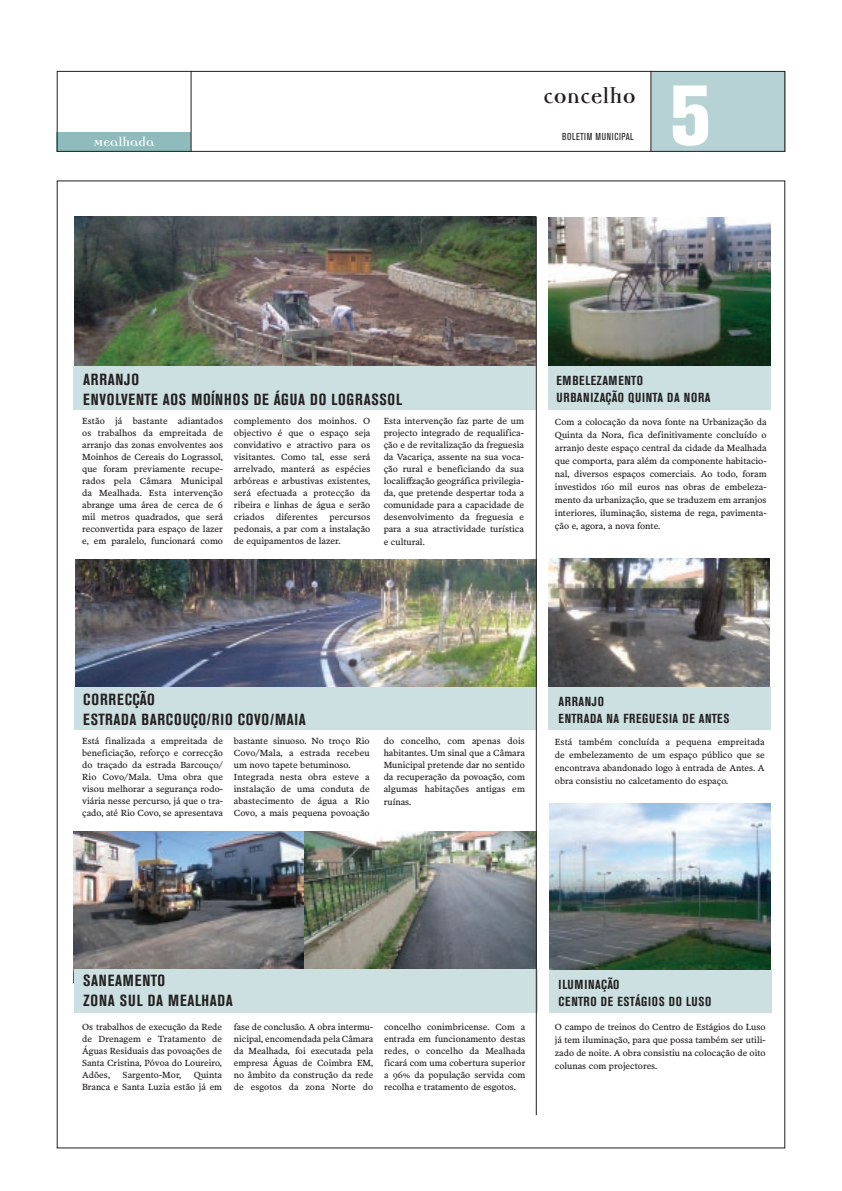
<style>
.page{position:relative;width:842px;height:1191px;background:#fff}
.page>*{position:absolute;margin:0;border:0;box-sizing:border-box;transform-origin:0 0}
.t1{font:800 condensed 84px "Akzidenz Grotesk BE";color:#fff}
.t2{font:700 24px "Democratica";color:#231f20}
.t3{font:700 condensed 16px/20px "Akzidenz Grotesk BE";letter-spacing:.04em;color:#231f20}
.t4{font:700 14px "Democratica";color:#fff}
.t5{font:700 condensed 13px/17px "Akzidenz Grotesk BE";letter-spacing:.05em;color:#231f20}
.t6{font:condensed 10px "Akzidenz Grotesk BE";letter-spacing:.055em;color:#231f20}
.t7{font:9px/12px "Poynter OS Text Three";color:#231f20;text-align:justify}
</style>
<div class="page">
<img style="left:548px;top:558px;width:222px;height:129px">
<img style="left:74px;top:831px;width:231px;height:138px">
<img style="left:305px;top:831px;width:231px;height:138px">
<img style="left:75px;top:216px;width:461px;height:150px">
<div style="left:57px;top:132px;width:134px;height:20px;background:#8fbbbc"></div>
<div style="left:651px;top:71px;width:134px;height:81px;background:#b6d2d4"></div>
<hr style="left:191px;top:71px;width:1px;height:81px;background:#231f20">
<hr style="left:651px;top:71px;width:1px;height:81px;background:#231f20">
<div style="left:57px;top:71px;width:728px;height:81px;border:1px solid #231f20"></div>
<div style="left:73px;top:366px;width:463px;height:44px;background:#cce0e1"></div>
<div style="left:548px;top:366px;width:222px;height:44px;background:#cce0e1"></div>
<div style="left:548px;top:687px;width:222px;height:42px;background:#cce0e1"></div>
<div style="left:74px;top:969px;width:464px;height:43px;background:#cce0e1"></div>
<div style="left:549px;top:969px;width:223px;height:43px;background:#cce0e1"></div>
<img style="left:76px;top:559px;width:460px;height:128px">
<div style="left:75px;top:687px;width:462px;height:42px;background:#cce0e1"></div>
<hr style="left:536px;top:216px;width:1px;height:899px;background:#231f20">
<img style="left:549px;top:218px;width:222px;height:148px">
<img style="left:549px;top:803px;width:221px;height:166px">
<h3 class="t4" style="left:93px;top:136px;width:62px">Mealhada</h3>
<h2 class="t2" style="left:543px;top:85px;width:94px">concelho</h2>
<p class="t6" style="left:562px;top:131px;width:73px">BOLETIM MUNICIPAL</p>
<h1 class="t1" style="left:670px;top:67px;width:43px">5</h1>
<h3 class="t3" style="left:83px;top:369px;width:320px">ARRANJO<br>ENVOLVENTE AOS MOÍNHOS DE ÁGUA DO LOGRASSOL</h3>
<h3 class="t5" style="left:556px;top:372px;width:156px">EMBELEZAMENTO<br>URBANIZAÇÃO QUINTA DA NORA</h3>
<p class="t7" style="left:82px;top:414px;width:142px">Estão já bastante adiantados os trabalhos da empreitada de arranjo das zonas envolventes aos Moinhos de Cereais do Lograssol, que foram previamente recupe&shy;rados pela Câmara Municipal da Mealhada. Esta intervenção abrange uma área de cerca de 6 mil metros quadrados, que será reconvertida para espaço de lazer e, em paralelo, funcionará como</p>
<p class="t7" style="left:234px;top:414px;width:138px">complemento dos moinhos. O objectivo é que o espaço seja convidativo e atractivo para os visitantes. Como tal, esse será arrelvado, manterá as espécies arbóreas e arbustivas existentes, será efectuada a protecção da ribeira e linhas de água e serão criados</p>
<p class="t7" style="left:276px;top:510px;width:43px">diferentes</p>
<p class="t7" style="left:234px;top:510px;width:138px;text-indent:96px">percursos pedonais, a par com a instalação de equipamentos de lazer.</p>
<p class="t7" style="left:384px;top:414px;width:142px">Esta intervenção faz parte de um projecto integrado de requalifica&shy;ção e de revitalização da freguesia da Vacariça, assente na sua voca&shy;ção rural e beneficiando da sua locali≠zação geográfica privilegia&shy;da, que pretende despertar toda a comunidade para a capacidade de desenvolvimento da freguesia e para a sua atractividade turística</p>
<p class="t7" style="left:384px;top:535px;width:43px">e cultural.</p>
<p class="t7" style="left:555px;top:415px;width:213px;line-height:13px">Com a colocação da nova fonte na Urbanização da Quinta da Nora, fica definitivamente concluído o arranjo deste espaço central da cidade da Mealhada que comporta, para além da componente habitacio&shy;nal, diversos espaços comerciais. Ao todo, foram investidos 160 mil euros nas obras de embeleza&shy;mento da urbanização, que se traduzem em arranjos interiores, iluminação, sistema de rega, pavimenta&shy;ção e, agora, a nova fonte.</p>
<h3 class="t3" style="left:83px;top:689px;width:224px">CORRECÇÃO<br>ESTRADA BARCOUÇO/RIO COVO/MAIA</h3>
<p class="t7" style="left:82px;top:734px;width:142px">Está finalizada a empreitada de beneficiação, reforço e correcção do traçado da estrada Barcouço/ Rio Covo/Mala. Uma obra que visou melhorar a segurança rodo&shy;viária nesse percurso, já que o tra&shy;çado, até Rio Covo, se apresentava</p>
<p class="t7" style="left:234px;top:734px;width:137px;text-align:left">bastante sinuoso. No troço Rio<br>Covo/Mala, a estrada recebeu um novo tapete betuminoso.<br>Integrada nesta obra esteve a instalação de uma conduta de abastecimento de água a Rio<br>Covo, a mais pequena povoação</p>
<p class="t7" style="left:384px;top:734px;width:143px">do concelho, com apenas dois habitantes. Um sinal que a Câmara Municipal pretende dar no sentido da recuperação da povoação, com algumas habitações antigas em</p>
<p class="t7" style="left:384px;top:795px;width:29px">ruínas.</p>
<h3 class="t5" style="left:558px;top:693px;width:172px">ARRANJO<br>ENTRADA NA FREGUESIA DE ANTES</h3>
<p class="t7" style="left:555px;top:735px;width:211px;line-height:13px">Está também concluída a pequena empreitada de embelezamento de um espaço público que se encontrava abandonado logo à entrada de Antes. A obra consistiu no calcetamento do espaço.</p>
<h3 class="t3" style="left:83px;top:971px;width:151px">SANEAMENTO<br>ZONA SUL DA MEALHADA</h3>
<h3 class="t5" style="left:558px;top:976px;width:154px">ILUMINAÇÃO<br>CENTRO DE ESTÁGIOS DO LUSO</h3>
<p class="t7" style="left:82px;top:1020px;width:141px">Os trabalhos de execução da Rede de Drenagem e Tratamento de Águas Residuais das povoações de Santa Cristina, Póvoa do Loureiro, Adões,</p>
<p class="t7" style="left:82px;top:1068px;width:141px;text-align:right">Quinta<br>Branca e Santa Luzia estão já em</p>
<p class="t7" style="left:123px;top:1068px;width:60px">Sargento-Mor,</p>
<p class="t7" style="left:234px;top:1020px;width:141px">fase de conclusão. A obra intermu&shy;nicipal, encomendada pela Câmara da Mealhada, foi executada pela empresa Águas de Coimbra EM, no âmbito da construção da rede de esgotos da zona Norte do</p>
<p class="t7" style="left:384px;top:1020px;width:143px">concelho conimbricense. Com a entrada em funcionamento destas redes, o concelho da Mealhada ficará com uma cobertura superior a 96% da população servida com recolha e tratamento de esgotos.</p>
<p class="t7" style="left:555px;top:1020px;width:212px;line-height:13px">O campo de treinos do Centro de Estágios do Luso já tem iluminação, para que possa também ser utili&shy;zado de noite. A obra consistiu na colocação de oito colunas com projectores.</p>
</div>
